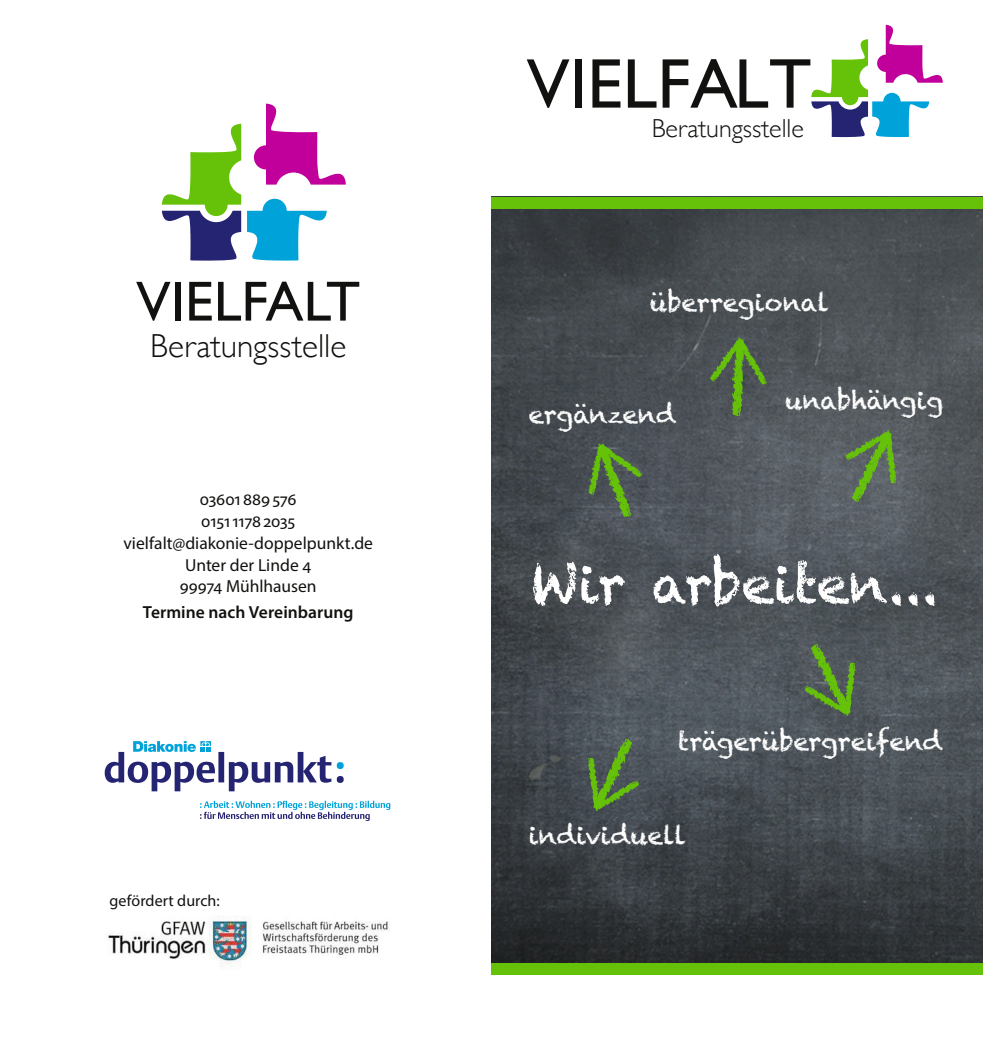
<style>
.page{position:relative;width:983px;height:1042px;background:#fff}
.page>*{position:absolute;margin:0;border:0;box-sizing:border-box;transform-origin:0 0}
.t1{font:70.7px "Gill Sans";color:#11110f}
.t2{font:56.88px "Gill Sans";color:#11110f}
.t3{font:52.5px "Chalkduster";letter-spacing:-.01em;color:#fff}
.t4{font:300 33.25px "Gill Sans";color:#11110f}
.t5{font:300 26.07px "Gill Sans";color:#11110f}
.t6{font:24.85px "Chalkduster";letter-spacing:-.005em;color:#fff}
.t7{font:17.5px/21.9px "Myriad Pro";color:#11110f;text-align:center}
.t8{font:600 17.5px "Myriad Pro";color:#11110f}
.t9{font:15.92px "Myriad Pro";letter-spacing:.005em;color:#11110f}
</style>
<div class="page">
<img style="left:491px;top:208px;width:491px;height:755px">
<div style="left:491px;top:963px;width:491px;height:11px;background:#65c209"></div>
<svg style="left:710px;top:337px;width:56px;height:79px;background:#526d45"></svg>
<svg style="left:845px;top:430px;width:50px;height:72px;background:#5e7d4c"></svg>
<svg style="left:588px;top:443px;width:54px;height:74px;background:#537045"></svg>
<svg style="left:588px;top:738px;width:50px;height:73px;background:#537243"></svg>
<svg style="left:804px;top:644px;width:51px;height:72px;background:#567544"></svg>
<div style="left:491px;top:197px;width:491px;height:11px;background:#65c209"></div>
<svg style="left:811px;top:25px;width:131px;height:112px"></svg>
<div style="left:336px;top:762px;width:7px;height:7px;background:#00a3d9;border-radius:50%"></div>
<div style="left:336px;top:776px;width:7px;height:7px;background:#252472;border-radius:50%"></div>
<svg style="left:105px;top:741px;width:226px;height:50px"></svg>
<svg style="left:200px;top:801px;width:190px;height:20px"></svg>
<img style="left:108px;top:916px;width:282px;height:51px">
<svg style="left:247px;top:199px;width:80px;height:62px"></svg>
<svg style="left:254px;top:104px;width:92px;height:81px"></svg>
<svg style="left:162px;top:124px;width:79px;height:137px"></svg>
<h2 class="t2" style="left:136px;top:268px;width:225px">VIELFALT</h2>
<h3 class="t4" style="left:150px;top:320px;width:198px">Beratungsstelle</h3>
<p class="t7" style="left:123px;top:488px;width:251px">03601889576<br>015111782035 vielfalt@diakonie-doppelpunkt.de<br>Unter der Linde 4<br>99974 Mühlhausen</p>
<p class="t8" style="left:143px;top:601px;width:212px">Termine nach Vereinbarung</p>
<p class="t9" style="left:109px;top:890px;width:112px">gefördert durch:</p>
<h1 class="t1" style="left:526px;top:42px;width:286px">VIELFALT</h1>
<h3 class="t5" style="left:651px;top:108px;width:154px">Beratungsstelle</h3>
<h3 class="t6" style="left:649px;top:288px;width:181px">überregional</h3>
<h3 class="t6" style="left:529px;top:399px;width:148px">ergänzend</h3>
<h3 class="t6" style="left:785px;top:386px;width:160px">unabhängig</h3>
<h3 class="t3" style="left:530px;top:553px;width:409px">Wir arbeiten...</h3>
<h3 class="t6" style="left:678px;top:727px;width:265px">trägerübergreifend</h3>
<h3 class="t6" style="left:529px;top:821px;width:159px">individuell</h3>
</div>
